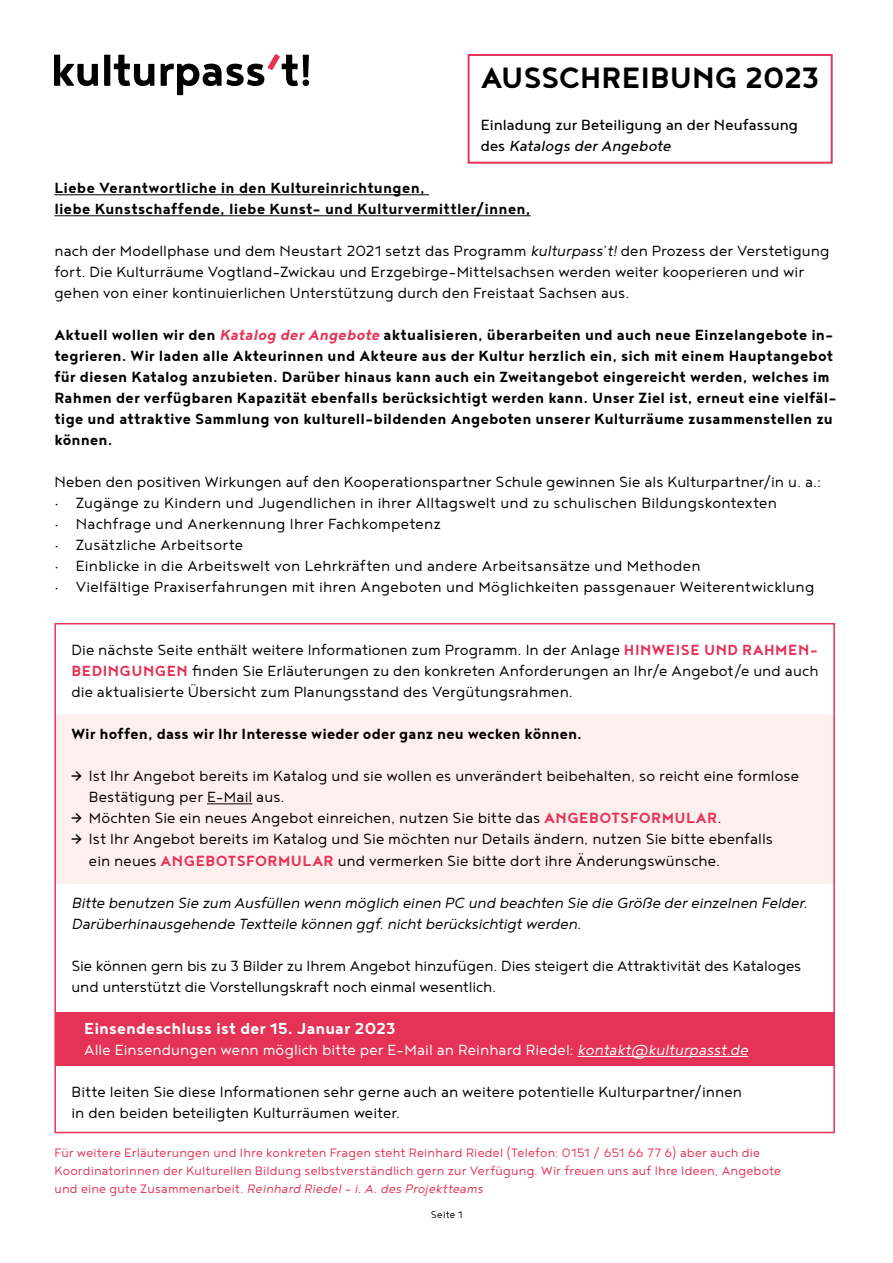
<style>
.page{position:relative;width:893px;height:1263px;background:#fff}
.page>*{position:absolute;margin:0;border:0;box-sizing:border-box;transform-origin:0 0}
.t1{font:700 36px "Noyh";letter-spacing:-.005em;color:#000}
.t2{font:700 19.5px "Noyh";letter-spacing:.005em;color:#fff}
.t3{font:300 18px/21px "Noyh";letter-spacing:.005em;color:#000}
.t4{font:700 18px/21px "Noyh";letter-spacing:.01em;color:#000}
.t5{font:italic 300 18px/21px "Noyh";letter-spacing:-.005em;color:#000}
.t6{font:300 18px "Noyh";letter-spacing:.005em;color:#fff}
.t7{font:18px/21px "Noyh";color:#000}
.t8{font:300 15px/18px "Noyh";letter-spacing:.01em;color:#e53357}
.t9{font:300 12px "Noyh";letter-spacing:.015em;color:#000}
.s1{font-style:italic}
.s2{font-style:italic;color:#e53357}
.s3{font-weight:700;color:#e53357}
.s4{font-family:"Apfel Grotezk";font-weight:400}
</style>
<div class="page">
<div style="left:55px;top:714px;width:779px;height:169px;background:#fdefed"></div>
<div style="left:55px;top:1012px;width:779px;height:54px;background:#e53357"></div>
<hr style="left:54px;top:194px;width:375px;height:1px;background:#000">
<hr style="left:54px;top:215px;width:477px;height:1px;background:#000">
<hr style="left:207px;top:803px;width:45px;height:1px;background:#000">
<hr style="left:578px;top:1056px;width:170px;height:1px;background:#fff">
<div style="left:468px;top:54px;width:365px;height:110px;border:2px solid #e53357"></div>
<svg style="left:54px;top:54px;width:255px;height:41px"></svg>
<p class="t1" style="left:481px;top:56px;width:340px">AUSSCHREIBUNG 2023</p>
<p class="t7" style="left:481px;top:113px;width:319px">Einladung zur Beteiligung an der Neufassung des <span class="s1">Katalogs der Angebote</span></p>
<p class="t4" style="left:54px;top:177px;width:372px">Liebe Verantwortliche in den Kultureinrichtungen,</p>
<p class="t4" style="left:54px;top:198px;width:478px">liebe Kunstschaffende, liebe Kunst- und Kulturvermittler/innen,</p>
<p class="t3" style="left:54px;top:240px;width:777px">nach der Modellphase und dem Neustart 2021 setzt das Programm <span class="s1">kulturpass’t!</span> den Prozess der Verstetigung fort. Die Kulturräume Vogtland-Zwickau und Erzgebirge-Mittelsachsen werden weiter kooperieren und wir gehen von einer kontinuierlichen Unterstützung durch den Freistaat Sachsen aus.</p>
<p class="t4" style="left:54px;top:324px;width:784px">Aktuell wollen wir den <span class="s2">Katalog der Angebote</span> aktualisieren, überarbeiten und auch neue Einzelangebote in&shy;tegrieren. Wir laden alle Akteurinnen und Akteure aus der Kultur herzlich ein, sich mit einem Hauptangebot für diesen Katalog anzubieten. Darüber hinaus kann auch ein Zweitangebot eingereicht werden, welches im Rahmen der verfügbaren Kapazität ebenfalls berücksichtigt werden kann. Unser Ziel ist, erneut eine vielfäl&shy;tige und attraktive Sammlung von kulturell-bildenden Angeboten unserer Kulturräume zusammenstellen zu können.</p>
<p class="t3" style="left:54px;top:471px;width:768px">Neben den positiven Wirkungen auf den Kooperationspartner Schule gewinnen Sie als Kulturpartner/in u. a.:</p>
<p class="t3" style="left:54px;top:492px;width:724px">• Zugänge zu Kindern und Jugendlichen in ihrer Alltagswelt und zu schulischen Bildungskontexten</p>
<p class="t3" style="left:54px;top:513px;width:388px">• Nachfrage und Anerkennung Ihrer Fachkompetenz</p>
<p class="t3" style="left:54px;top:534px;width:190px">• Zusätzliche Arbeitsorte</p>
<p class="t3" style="left:54px;top:555px;width:648px">• Einblicke in die Arbeitswelt von Lehrkräften und andere Arbeitsansätze und Methoden</p>
<p class="t3" style="left:54px;top:576px;width:761px">• Vielfältige Praxiserfahrungen mit ihren Angeboten und Möglichkeiten passgenauer Weiterentwicklung</p>
<p class="t3" style="left:71px;top:639px;width:748px">Die nächste Seite enthält weitere Informationen zum Programm. In der Anlage <span class="s3">HINWEISE UND RAHMEN-<br>BEDINGUNGEN</span> finden Sie Erläuterungen zu den konkreten Anforderungen an Ihr/e Angebot/e und auch die aktualisierte Übersicht zum Planungsstand des Vergütungsrahmen.</p>
<p class="t4" style="left:71px;top:723px;width:512px">Wir hoffen, dass wir Ihr Interesse wieder oder ganz neu wecken können.</p>
<p class="t3" style="left:89px;top:765px;width:712px;text-indent:-17px"><span class="s4">→</span> Ist Ihr Angebot bereits im Katalog und sie wollen es unverändert beibehalten, so reicht eine formlose<br>Bestätigung per E-Mail aus.</p>
<p class="t3" style="left:71px;top:807px;width:652px"><span class="s4">→</span> Möchten Sie ein neues Angebot einreichen, nutzen Sie bitte das <span class="s3">ANGEBOTSFORMULAR</span>.</p>
<p class="t3" style="left:89px;top:827px;width:686px;line-height:21.6px;text-indent:-17px"><span class="s4">→</span> Ist Ihr Angebot bereits im Katalog und Sie möchten nur Details ändern, nutzen Sie bitte ebenfalls ein neues <span class="s3">ANGEBOTSFORMULAR</span> und vermerken Sie bitte dort ihre Änderungswünsche.</p>
<p class="t5" style="left:71px;top:891px;width:738px">Bitte benutzen Sie zum Ausfüllen wenn möglich einen PC und beachten Sie die Größe der einzelnen Felder.<br>Darüberhinausgehende Textteile können ggf. nicht berücksichtigt werden.</p>
<p class="t3" style="left:71px;top:954px;width:732px">Sie können gern bis zu 3 Bilder zu Ihrem Angebot hinzufügen. Dies steigert die Attraktivität des Kataloges und unterstützt die Vorstellungskraft noch einmal wesentlich.</p>
<p class="t2" style="left:84px;top:1017px;width:313px">Einsendeschluss ist der 15. Januar 2023</p>
<p class="t6" style="left:84px;top:1039px;width:665px">Alle Einsendungen wenn möglich bitte per E-Mail an Reinhard Riedel: <span class="s1">kontakt@kulturpasst.de</span></p>
<p class="t3" style="left:71px;top:1080px;width:672px">Bitte leiten Sie diese Informationen sehr gerne auch an weitere potentielle Kulturpartner/innen in den beiden beteiligten Kulturräumen weiter.</p>
<p class="t8" style="left:54px;top:1143px;width:728px">Für weitere Erläuterungen und Ihre konkreten Fragen steht Reinhard Riedel (Telefon: 0151 / 651 66 77 6) aber auch die<br>Koordinatorinnen der Kulturellen Bildung selbstverständlich gern zur Verfügung. Wir freuen uns auf Ihre Ideen, Angebote und eine gute Zusammenarbeit. <span class="s1">Reinhard Riedel – i. A. des Projektteams</span></p>
<p class="t9" style="left:431px;top:1208px;width:33px">Seite 1</p>
</div>
